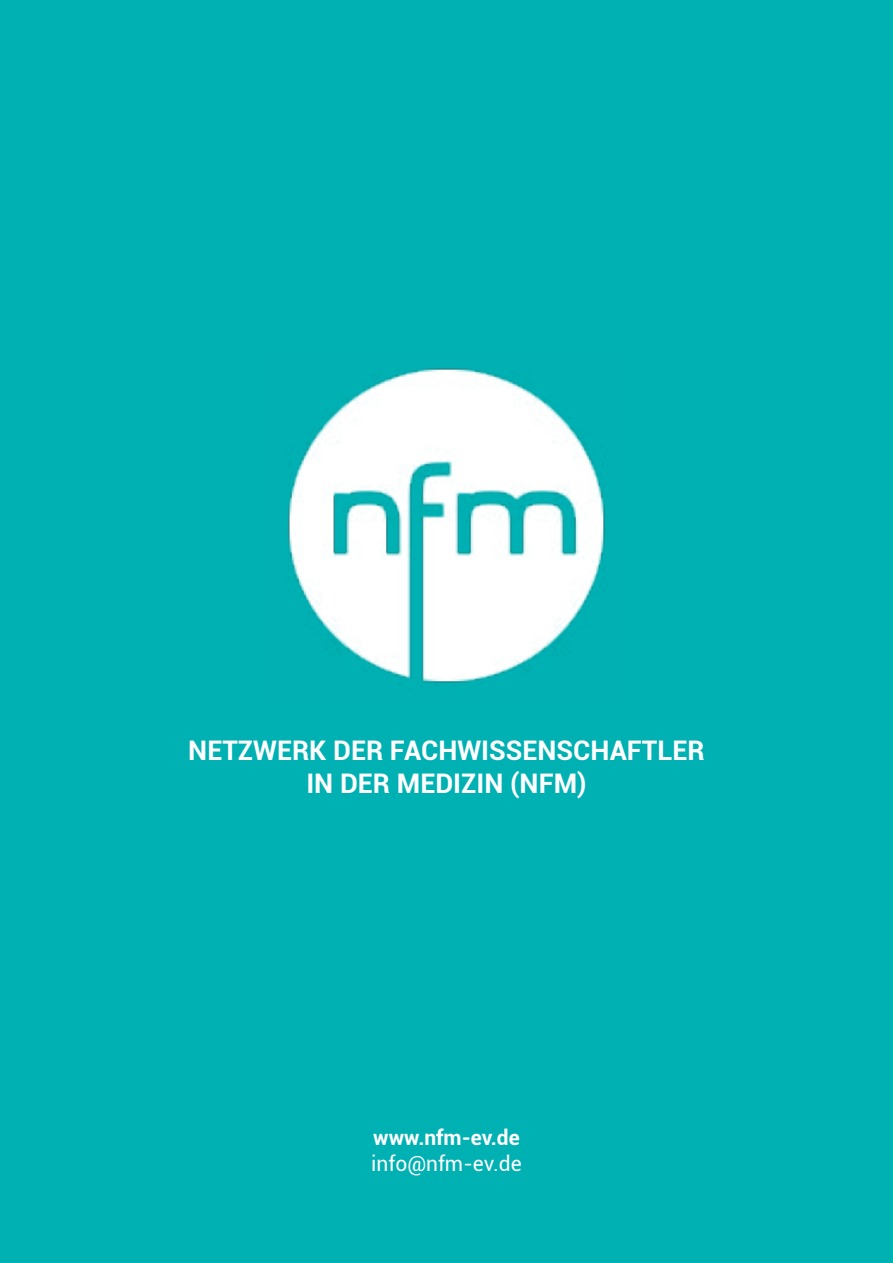
<style>
.page{position:relative;width:893px;height:1263px;background:#00b1b3}
.page>*{position:absolute;margin:0;border:0;box-sizing:border-box;transform-origin:0 0}
.t1{font:700 27px/32.4px "Roboto";color:#fff;text-align:center}
.t2{font:21px "Roboto";color:#fff}
.t3{font:700 21px "Roboto";color:#fff}
</style>
<div class="page">
<img style="left:288px;top:368px;width:317px;height:315px">
<p class="t1" style="left:188px;top:733px;width:518px">NETZWERK DER FACHWISSENSCHAFTLER<br>IN DER MEDIZIN (NFM)</p>
<p class="t3" style="left:373px;top:1123px;width:148px">www.nfm-ev.de</p>
<p class="t2" style="left:371px;top:1148px;width:152px">info@nfm-ev.de</p>
</div>
